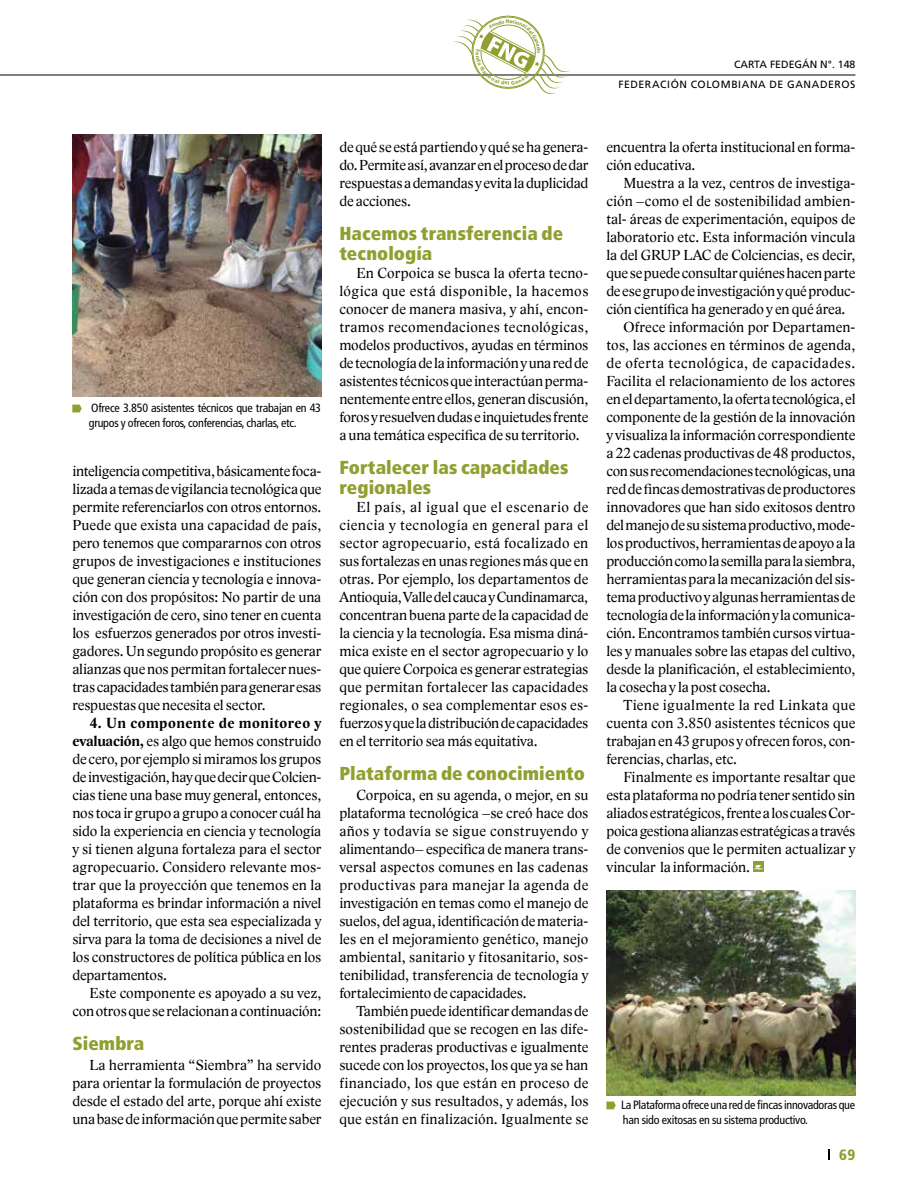
<style>
.page{position:relative;width:915px;height:1191px;background:#fff}
.page>*{position:absolute;margin:0;border:0;box-sizing:border-box;transform-origin:0 0}
.t1{font:900 condensed 18.75px/20.2px "Frutiger LT Std";letter-spacing:.005em;color:#919f30}
.t2{font:15px/18px "Lido STF";letter-spacing:-.005em;color:#000;text-align:justify}
.t3{font:15px "Lido STF";letter-spacing:.03em;color:#000}
.t4{font:15px "Lido STF";letter-spacing:.025em;color:#000}
.t5{font:900 condensed 15px "Frutiger LT Std";color:#919f30}
.t6{font:condensed 12px/15px "Frutiger LT Std";letter-spacing:-.02em;color:#000}
.t7{font:10.5px "Frutiger LT Std";letter-spacing:.05em;color:#000}
.t8{font:700 5.55px "Myriad Pro";color:#919f30}
.s1{font-weight:700}
</style>
<div class="page">
<hr style="left:0;top:75px;width:855px;height:1px;background:#000">
<svg style="left:72px;top:404px;width:10px;height:8px"></svg>
<svg style="left:606px;top:1101px;width:9px;height:8px"></svg>
<img style="left:73px;top:134px;width:248px;height:263px">
<img style="left:606px;top:890px;width:249px;height:205px">
<div style="left:752px;top:861px;width:11px;height:11px;background:#919f30"></div>
<svg style="left:752px;top:865px;width:11px;height:5px"></svg>
<svg style="left:453px;top:15px;width:117px;height:79px"></svg>
<p class="t8" style="left:481px;top:52px;width:5px;rotate:90deg">o</p>
<p class="t7" style="left:733px;top:58px;width:8px">CAR</p>
<p class="t7" style="left:754px;top:58px;width:23px">TA FEDEG</p>
<p class="t7" style="left:801px;top:58px;width:55px">ÁN N°. 148</p>
<p class="t8" style="left:508px;top:79px;width:3px">l</p>
<p class="t7" style="left:618px;top:79px;width:238px">FEDERACIÓN COLOMBIANA DE GANADEROS</p>
<p class="t6" style="left:89px;top:401px;width:234px">Ofrece 3.850 asistentes técnicos que trabajan en 43 grupos y ofrecen foros, conferencias, charlas, etc.</p>
<p class="t2" style="left:72px;top:462px;width:250px">inteligencia competitiva, básicamente foca&shy;lizada a temas de vigilancia tecnológica que permite referenciarlos con otros entornos.<br>Puede que exista una capacidad de país, pero tenemos que compararnos con otros grupos de investigaciones e instituciones que generan ciencia y tecnología e innova&shy;ción con dos propósitos: No partir de una investigación de cero, sino tener en cuenta los esfuerzos generados por otros investi&shy;gadores. Un segundo propósito es generar alianzas que nos permitan fortalecer nues&shy;tras capacidades también para generar esas respuestas que necesita el sector.</p>
<p class="t2" style="left:72px;top:714px;width:250px;text-indent:17px"><span class="s1">4. Un componente de monitoreo y evaluación,</span> es algo que hemos construido de cero, por ejemplo si miramos los grupos de investigación, hay que decir que Colcien&shy;cias tiene una base muy general, entonces, nos toca ir grupo a grupo a conocer cuál ha sido la experiencia en ciencia y tecnología y si tienen alguna fortaleza para el sector agropecuario. Considero relevante mos&shy;trar que la proyección que tenemos en la plataforma es brindar información a nivel del territorio, que esta sea especializada y sirva para la toma de decisiones a nivel de los constructores de política pública en los departamentos.</p>
<p class="t2" style="left:72px;top:984px;width:250px;text-align:right">Este componente es apoyado a su vez, con otros que se relacionan a continuación:</p>
<p class="t1" style="left:72px;top:1033px;width:73px">Siembra</p>
<p class="t2" style="left:72px;top:1056px;width:250px;text-indent:17px">La herramienta “Siembra” ha servido para orientar la formulación de proyectos desde el estado del arte, porque ahí existe una base de información que permite saber</p>
<p class="t2" style="left:339px;top:138px;width:250px">de qué se está partiendo y qué se ha genera&shy;do. Permite así, avanzar en el proceso de dar respuestas a demandas y evita la duplicidad de acciones.</p>
<p class="t1" style="left:339px;top:223px;width:225px">Hacemos transferencia de tecnología</p>
<p class="t2" style="left:339px;top:264px;width:250px;text-indent:17px">En Corpoica se busca la oferta tecno&shy;lógica que está disponible, la hacemos conocer de manera masiva, y ahí, encon&shy;tramos recomendaciones tecnológicas, modelos productivos, ayudas en términos de tecnología de la información y una red de asistentes técnicos que interactúan perma&shy;nentemente entre ellos, generan discusión, foros y resuelven dudas e inquietudes frente a una temática especifica de su territorio.</p>
<p class="t1" style="left:339px;top:457px;width:230px">Fortalecer las capacidades regionales</p>
<p class="t2" style="left:339px;top:498px;width:250px;text-indent:17px">El país, al igual que el escenario de ciencia y tecnología en general para el sector agropecuario, está focalizado en sus fortalezas en unas regiones más que en otras. Por ejemplo, los departamentos de Antioquia, Valle del cauca y Cundinamarca, concentran buena parte de la capacidad de la ciencia y la tecnología. Esa misma diná&shy;mica existe en el sector agropecuario y lo que quiere Corpoica es generar estrategias que permitan fortalecer las capacidades regionales, o sea complementar esos es&shy;fuerzos y que la distribución de capacidades en el territorio sea más equitativa.</p>
<p class="t1" style="left:339px;top:763px;width:247px">Plataforma de conocimiento</p>
<p class="t2" style="left:339px;top:786px;width:250px;text-indent:17px">Corpoica, en su agenda, o mejor, en su plataforma tecnológica –se creó hace dos años y todavía se sigue construyendo y alimentando– especifica de manera trans&shy;versal aspectos comunes en las cadenas productivas para manejar la agenda de investigación en temas como el manejo de suelos, del agua, identificación de materia&shy;les en el mejoramiento genético, manejo ambiental, sanitario y fitosanitario, sos&shy;tenibilidad, transferencia de tecnología y fortalecimiento de capacidades.</p>
<p class="t2" style="left:339px;top:1002px;width:250px;text-indent:17px">También puede identificar demandas de sostenibilidad que se recogen en las dife&shy;rentes praderas productivas e igualmente sucede con los proyectos, los que ya se han financiado, los que están en proceso de ejecución y sus resultados, y además, los que están en finalización. Igualmente se</p>
<p class="t2" style="left:606px;top:138px;width:250px">encuentra la oferta institucional en forma&shy;ción educativa.</p>
<p class="t2" style="left:623px;top:174px;width:233px">Muestra a la vez, centros de investiga-</p>
<p class="t2" style="left:606px;top:192px;width:250px">ción –como el de sostenibilidad ambien-</p>
<p class="t2" style="left:606px;top:210px;width:250px">tal- áreas de experimentación, equipos de</p>
<p class="t2" style="left:606px;top:228px;width:250px">laboratorio etc. Esta información vincula</p>
<p class="t2" style="left:606px;top:246px;width:250px">la del GRUP LAC de Colciencias, es decir,</p>
<p class="t2" style="left:606px;top:264px;width:250px">que se puede consultar quiénes hacen parte</p>
<p class="t2" style="left:606px;top:282px;width:250px">de ese grupo de investigación y qué produc-</p>
<p class="t2" style="left:606px;top:300px;width:240px">ción científica ha generado y en qué área.</p>
<p class="t2" style="left:623px;top:318px;width:233px">Ofrece información por Departamen-</p>
<p class="t2" style="left:606px;top:336px;width:250px">tos, las acciones en términos de agenda,</p>
<p class="t3" style="left:606px;top:354px;width:250px">de oferta tecnológica, de capacidades.</p>
<p class="t2" style="left:606px;top:372px;width:250px">Facilita el relacionamiento de los actores</p>
<p class="t2" style="left:606px;top:390px;width:250px">en el departamento, la oferta tecnológica, el</p>
<p class="t2" style="left:606px;top:408px;width:250px">componente de la gestión de la innovación</p>
<p class="t2" style="left:606px;top:426px;width:250px">y visualiza la información correspondiente</p>
<p class="t2" style="left:606px;top:444px;width:250px">a 22 cadenas productivas de 48 productos,</p>
<p class="t2" style="left:606px;top:462px;width:250px">con sus recomendaciones tecnológicas, una</p>
<p class="t2" style="left:606px;top:480px;width:250px">red de fincas demostrativas de productores</p>
<p class="t2" style="left:606px;top:498px;width:250px">innovadores que han sido exitosos dentro</p>
<p class="t2" style="left:606px;top:516px;width:250px">del manejo de su sistema productivo, mode-</p>
<p class="t2" style="left:606px;top:534px;width:250px">los productivos, herramientas de apoyo a la</p>
<p class="t2" style="left:606px;top:552px;width:250px">producción como la semilla para la siembra,</p>
<p class="t2" style="left:606px;top:570px;width:250px">herramientas para la mecanización del sis-</p>
<p class="t2" style="left:606px;top:588px;width:250px">tema productivo y algunas herramientas de</p>
<p class="t2" style="left:606px;top:606px;width:250px">tecnología de la información y la comunica-</p>
<p class="t2" style="left:606px;top:624px;width:250px">ción. Encontramos también cursos virtua-</p>
<p class="t2" style="left:606px;top:642px;width:250px">les y manuales sobre las etapas del cultivo,</p>
<p class="t2" style="left:606px;top:660px;width:250px">desde la planificación, el establecimiento,</p>
<p class="t2" style="left:606px;top:678px;width:166px">la cosecha y la post cosecha.</p>
<p class="t4" style="left:623px;top:696px;width:233px">Tiene igualmente la red Linkata que</p>
<p class="t2" style="left:606px;top:714px;width:250px">cuenta con 3.850 asistentes técnicos que</p>
<p class="t2" style="left:606px;top:732px;width:250px">trabajan en 43 grupos y ofrecen foros, con-</p>
<p class="t2" style="left:606px;top:750px;width:132px">ferencias, charlas, etc.</p>
<p class="t2" style="left:623px;top:768px;width:233px">Finalmente es importante resaltar que</p>
<p class="t2" style="left:606px;top:786px;width:250px">esta plataforma no podría tener sentido sin</p>
<p class="t2" style="left:606px;top:804px;width:250px">aliados estratégicos, frente a los cuales Cor-</p>
<p class="t2" style="left:606px;top:822px;width:250px">poica gestiona alianzas estratégicas a través</p>
<p class="t2" style="left:606px;top:840px;width:250px">de convenios que le permiten actualizar y</p>
<p class="t2" style="left:606px;top:858px;width:145px">vincular la información.</p>
<p class="t6" style="left:621px;top:1097px;width:235px">La Plataforma ofrece una red de fincas innovadoras que han sido exitosas en su sistema productivo.</p>
<p class="t5" style="left:838px;top:1146px;width:18px">69</p>
</div>
